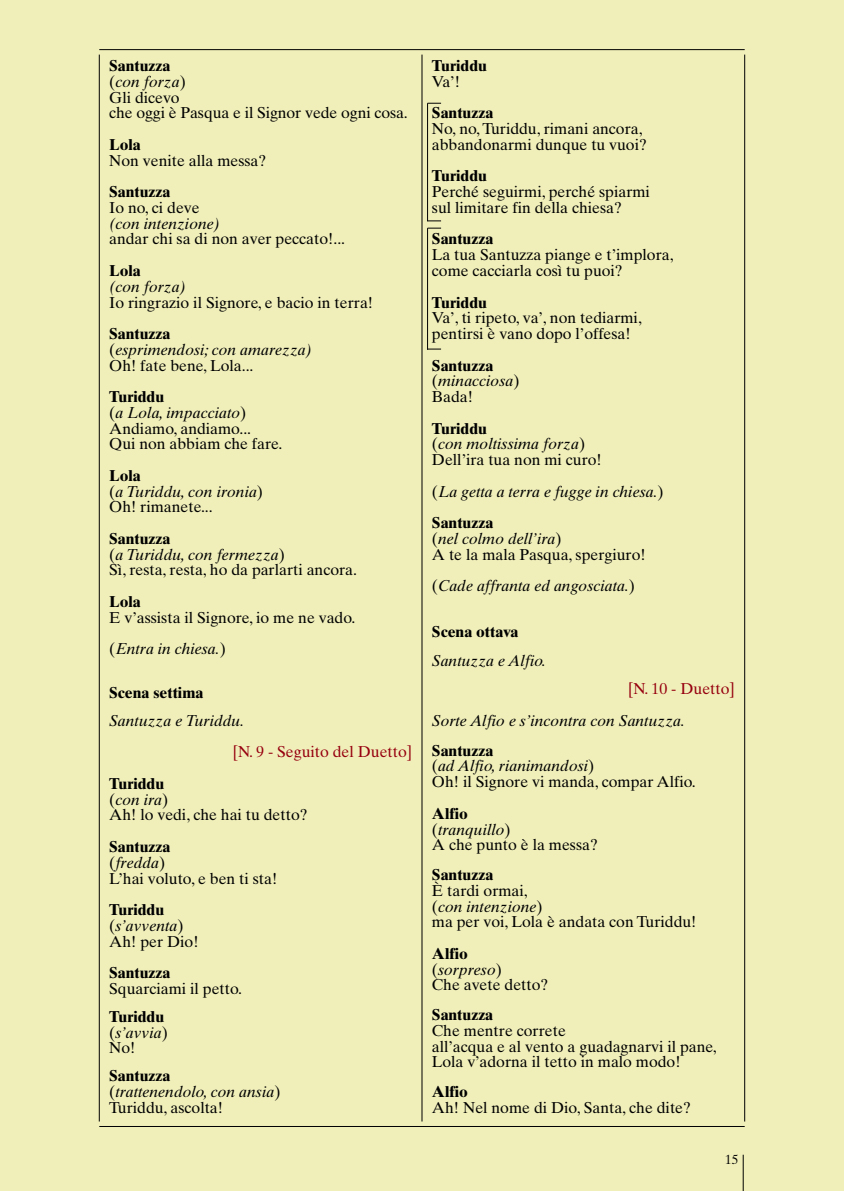
<style>
.page{position:relative;width:844px;height:1191px;background:#fff}
.page>*{position:absolute;margin:0;border:0;box-sizing:border-box;transform-origin:0 0}
.t1{font:15.75px/15.8px "Times Ten";color:#000}
.t2{font:italic 15.75px/15.8px "Times Ten";color:#000}
.t3{font:700 15.75px/15.8px "Times Ten";color:#000}
.t4{font:15.75px "Times Ten";color:#96000e}
.t5{font:13.12px "Times Ten";color:#000}
.s1{font-weight:700}
.s2{font-style:italic}
.s3{font-weight:700;font-style:normal}
.s4{font-style:normal}
.s5{font-weight:400}
.s6{font-weight:400;font-style:italic}
</style>
<div class="page">
<div style="left:0;top:0;width:843px;height:1191px;background:#f0efba"></div>
<hr style="left:99px;top:55px;width:1px;height:1066px;background:#000">
<hr style="left:744px;top:55px;width:1px;height:1066px;background:#000">
<hr style="left:99px;top:49px;width:645px;height:1px;background:#000">
<hr style="left:99px;top:1126px;width:645px;height:1px;background:#000">
<hr style="left:421px;top:55px;width:1px;height:1066px;background:#000">
<hr style="left:742px;top:1154px;width:1px;height:37px;background:#000">
<svg style="left:428px;top:103px;width:13px;height:1px"></svg>
<svg style="left:427px;top:221px;width:14px;height:1px"></svg>
<hr style="left:427px;top:103px;width:1px;height:118px;background:#000">
<svg style="left:428px;top:228px;width:13px;height:1px"></svg>
<svg style="left:428px;top:349px;width:13px;height:1px"></svg>
<hr style="left:427px;top:228px;width:1px;height:122px;background:#000">
<p class="t1" style="left:109px;top:59px;width:300px"><span class="s1">Santuzza<br></span>(<span class="s2">con forza</span>)<br>Gli dicevo<br>che oggi è Pasqua e il Signor vede ogni cosa.</p>
<p class="t3" style="left:109px;top:138px;width:33px">Lola</p>
<p class="t1" style="left:109px;top:154px;width:159px">Non venite alla messa?</p>
<p class="t3" style="left:109px;top:186px;width:63px">Santuzza</p>
<p class="t1" style="left:109px;top:201px;width:92px">Io no, ci deve</p>
<p class="t2" style="left:109px;top:217px;width:112px">(con intenzione)</p>
<p class="t1" style="left:109px;top:233px;width:237px">andar chi sa di non aver peccato!...</p>
<p class="t3" style="left:109px;top:264px;width:33px">Lola</p>
<p class="t2" style="left:109px;top:280px;width:78px">(con forza)</p>
<p class="t1" style="left:109px;top:296px;width:265px">Io ringrazio il Signore, e bacio in terra!</p>
<p class="t2" style="left:109px;top:327px;width:204px"><span class="s3">Santuzza<br></span><span class="s4">(</span>esprimendosi; con amarezza)<br><span class="s4">Oh! fate bene, Lola...</span></p>
<p class="t1" style="left:109px;top:390px;width:175px"><span class="s1">Turiddu<br></span>(<span class="s2">a Lola, impacciato</span>)<br>Andiamo, andiamo...<br>Qui non abbiam che fare.</p>
<p class="t2" style="left:109px;top:469px;width:155px"><span class="s3">Lola<br></span><span class="s4">(</span>a Turiddu, con ironia<span class="s4">)<br>Oh! rimanete...</span></p>
<p class="t1" style="left:109px;top:532px;width:249px"><span class="s1">Santuzza<br></span>(<span class="s2">a Turiddu, con fermezza</span>)<br>Sì, resta, resta, ho da parlarti ancora.</p>
<p class="t3" style="left:109px;top:595px;width:33px">Lola</p>
<p class="t1" style="left:109px;top:603px;width:248px;line-height:31.5px">E v’assista il Signore, io me ne vado. (<span class="s2">Entra in chiesa.</span>)</p>
<p class="t3" style="left:109px;top:686px;width:96px">Scena settima</p>
<p class="t2" style="left:109px;top:714px;width:136px">Santuzza e Turiddu.</p>
<p class="t4" style="left:233px;top:746px;width:181px">[N. 9 - Seguito del Duetto]</p>
<p class="t1" style="left:109px;top:777px;width:200px"><span class="s1">Turiddu<br></span>(<span class="s2">con ira</span>)<br>Ah! lo vedi, che hai tu detto?</p>
<p class="t1" style="left:109px;top:840px;width:169px"><span class="s1">Santuzza<br></span>(<span class="s2">fredda</span>)<br>L’hai voluto, e ben ti sta!</p>
<p class="t1" style="left:109px;top:903px;width:91px"><span class="s1">Turiddu </span>(<span class="s2">s’avventa</span>)<br>Ah! per Dio!</p>
<p class="t3" style="left:109px;top:966px;width:63px">Santuzza</p>
<p class="t1" style="left:109px;top:982px;width:134px">Squarciami il petto.</p>
<p class="t3" style="left:109px;top:1010px;width:60px">Turiddu <span class="s5">(</span><span class="s6">s’avvia</span><span class="s5">)<br>No!</span></p>
<p class="t2" style="left:109px;top:1069px;width:173px"><span class="s3">Santuzza<br></span><span class="s4">(</span>trattenendolo, con ansia<span class="s4">)<br>Turiddu, ascolta!</span></p>
<p class="t3" style="left:432px;top:60px;width:56px">Turiddu</p>
<p class="t1" style="left:432px;top:75px;width:30px">Va’!</p>
<p class="t3" style="left:432px;top:107px;width:63px">Santuzza</p>
<p class="t1" style="left:432px;top:122px;width:216px">No, no,Turiddu, rimani ancora, abbandonarmi dunque tu vuoi?</p>
<p class="t3" style="left:432px;top:170px;width:56px">Turiddu</p>
<p class="t1" style="left:432px;top:185px;width:219px">Perché seguirmi, perché spiarmi sul limitare fin della chiesa?</p>
<p class="t3" style="left:432px;top:233px;width:63px">Santuzza</p>
<p class="t1" style="left:432px;top:248px;width:243px">La tua Santuzza piange e t’implora, come cacciarla così tu puoi?</p>
<p class="t3" style="left:432px;top:296px;width:56px">Turiddu</p>
<p class="t1" style="left:432px;top:311px;width:211px">Va’, ti ripeto, va’, non tediarmi, pentirsi è vano dopo l’offesa!</p>
<p class="t2" style="left:432px;top:359px;width:89px"><span class="s3">Santuzza </span><span class="s4">(</span>minacciosa<span class="s4">)<br>Bada!</span></p>
<p class="t1" style="left:432px;top:422px;width:171px"><span class="s1">Turiddu<br></span>(<span class="s2">con moltissima forza</span>)<br>Dell’ira tua non mi curo!</p>
<p class="t2" style="left:432px;top:477px;width:233px;line-height:31.5px"><span class="s4">(</span>La getta a terra e fugge in chiesa.<span class="s4">)<br></span><span class="s3">Santuzza</span></p>
<p class="t1" style="left:432px;top:532px;width:215px">(<span class="s2">nel colmo dell’ira</span>)<br>A te la mala Pasqua, spergiuro!</p>
<p class="t2" style="left:432px;top:579px;width:204px"><span class="s4">(</span>Cade affranta ed angosciata.<span class="s4">)</span></p>
<p class="t3" style="left:432px;top:625px;width:88px">Scena ottava</p>
<p class="t2" style="left:432px;top:654px;width:116px">Santuzza e Alfio.</p>
<p class="t4" style="left:628px;top:683px;width:108px">[N. 10 - Duetto]</p>
<p class="t2" style="left:432px;top:714px;width:254px">Sorte Alfio e s’incontra con Santuzza.</p>
<p class="t1" style="left:432px;top:744px;width:265px"><span class="s1">Santuzza<br></span>(<span class="s2">ad Alfio, rianimandosi</span>)<br>Oh! il Signore vi manda, compar Alfio.</p>
<p class="t1" style="left:432px;top:807px;width:167px"><span class="s1">Alfio<br></span>(<span class="s2">tranquillo</span>)<br>A che punto è la messa?</p>
<p class="t3" style="left:432px;top:868px;width:63px">Santuzza</p>
<p class="t1" style="left:432px;top:884px;width:266px">È tardi ormai,<br>(<span class="s2">con intenzione</span>)<br>ma per voi, Lola è andata con Turiddu!</p>
<p class="t1" style="left:432px;top:947px;width:118px"><span class="s1">Alfio<br></span>(<span class="s2">sorpreso</span>)<br>Che avete detto?</p>
<p class="t3" style="left:432px;top:1008px;width:63px">Santuzza</p>
<p class="t1" style="left:432px;top:1024px;width:286px">Che mentre correte<br>all’acqua e al vento a guadagnarvi il pane,<br>Lola v’adorna il tetto in malo modo!</p>
<p class="t3" style="left:432px;top:1085px;width:37px">Alfio</p>
<p class="t1" style="left:432px;top:1101px;width:260px">Ah! Nel nome di Dio, Santa, che dite?</p>
<p class="t5" style="left:725px;top:1154px;width:15px">15</p>
</div>
